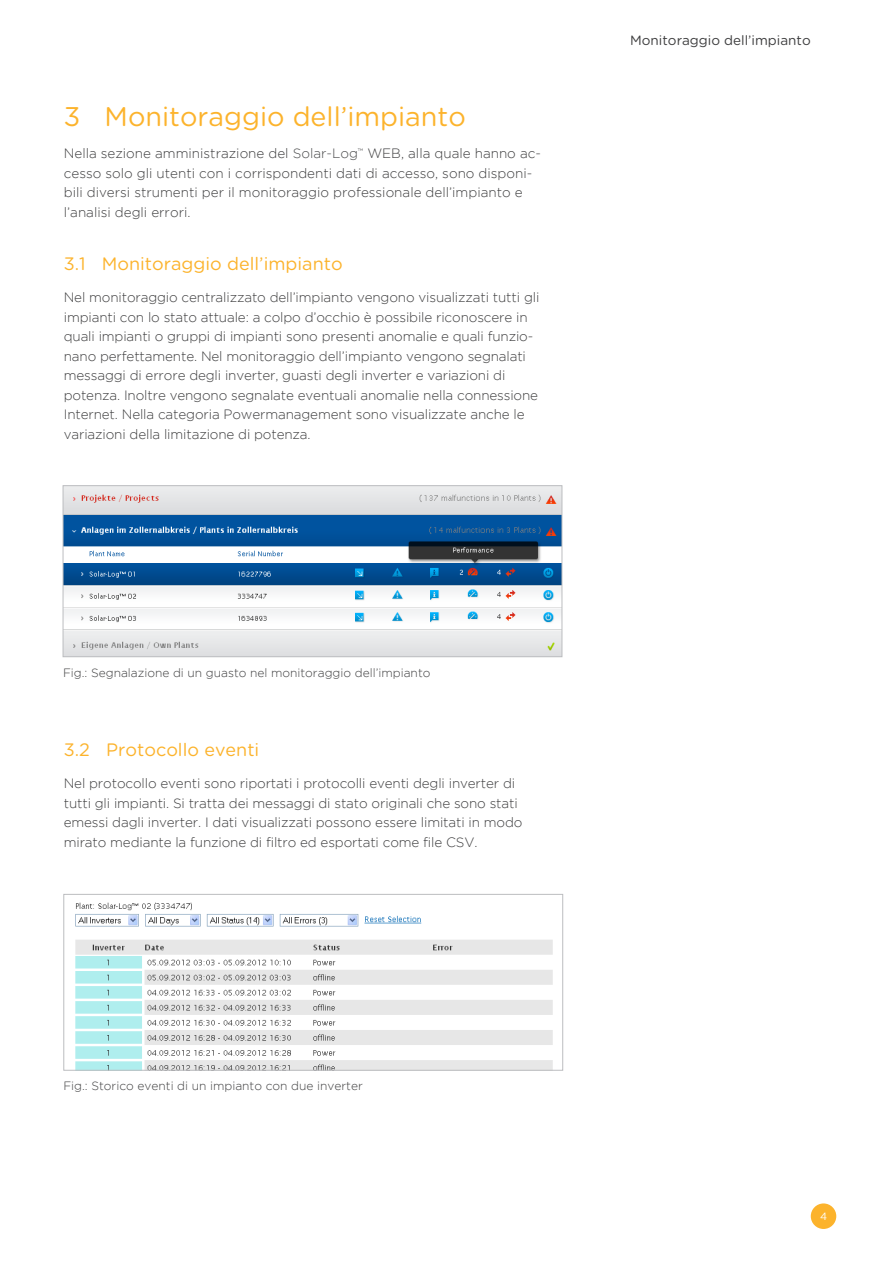
<style>
.page{position:relative;width:893px;height:1263px;background:#fff}
.page>*{position:absolute;margin:0;border:0;box-sizing:border-box;transform-origin:0 0}
.t1{font:27px "Gotham Rounded";color:#fcb32c}
.t2{font:18px "Gotham Rounded";color:#fcb32c}
.Fließtext{font:300 13.5px/19.5px "Gotham";letter-spacing:-.01em;color:#3e3e3f}
.t3{font:13.5px "Gotham Rounded";color:#3e3e3f}
.t4{font:300 12px "Gotham";color:#3e3e3f}
.t5{font:10.5px "Gotham";color:#fff}
.s1{color:#4b4c4d}
</style>
<div class="page">
<div style="left:811px;top:1203px;width:25px;height:26px;background:#fcb32c;border-radius:50%"></div>
<img style="left:65px;top:487px;width:495px;height:168px">
<div style="left:63px;top:485px;width:499px;height:172px;border:1px solid #bcbdc0"></div>
<img style="left:75px;top:902px;width:478px;height:167px">
<div style="left:63px;top:894px;width:500px;height:177px;border:1px solid #bcbdc0"></div>
<p class="t1" style="left:64px;top:98px;width:404px">3 Monitoraggio dell’impianto</p>
<p class="Fließtext" style="left:64px;top:144px;width:479px">Nella sezione amministrazione del <span class="s1">Solar-Log</span><sup>™</sup> WEB, alla quale hanno ac&shy;cesso solo gli utenti con i corrispondenti dati di accesso, sono disponi&shy;bili diversi strumenti per il monitoraggio professionale dell’impianto e l’analisi degli errori.</p>
<p class="t2" style="left:64px;top:251px;width:280px">3.1 Monitoraggio dell’impianto</p>
<p class="Fließtext" style="left:64px;top:288px;width:477px">Nel monitoraggio centralizzato dell’impianto vengono visualizzati tutti gli impianti con lo stato attuale: a colpo d’occhio è possibile riconoscere in quali impianti o gruppi di impianti sono presenti anomalie e quali funzio&shy;nano perfettamente. Nel monitoraggio dell’impianto vengono segnalati messaggi di errore degli inverter, guasti degli inverter e variazioni di potenza. Inoltre vengono segnalate eventuali anomalie nella connessione Internet. Nella categoria Powermanagement sono visualizzate anche le variazioni della limitazione di potenza.</p>
<p class="t4" style="left:63px;top:666px;width:369px">Fig.: Segnalazione di un guasto nel monitoraggio dell’impianto</p>
<p class="t2" style="left:64px;top:737px;width:197px">3.2 Protocollo eventi</p>
<p class="Fließtext" style="left:64px;top:774px;width:460px">Nel protocollo eventi sono riportati i protocolli eventi degli inverter di tutti gli impianti. Si tratta dei messaggi di stato originali che sono stati emessi dagli inverter. I dati visualizzati possono essere limitati in modo mirato mediante la funzione di filtro ed esportati come file CSV.</p>
<p class="t3" style="left:630px;top:31px;width:182px">Monitoraggio dell’impianto</p>
<p class="t4" style="left:63px;top:1079px;width:301px">Fig.: Storico eventi di un impianto con due inverter</p>
<p class="t5" style="left:820px;top:1210px;width:9px">4</p>
</div>
